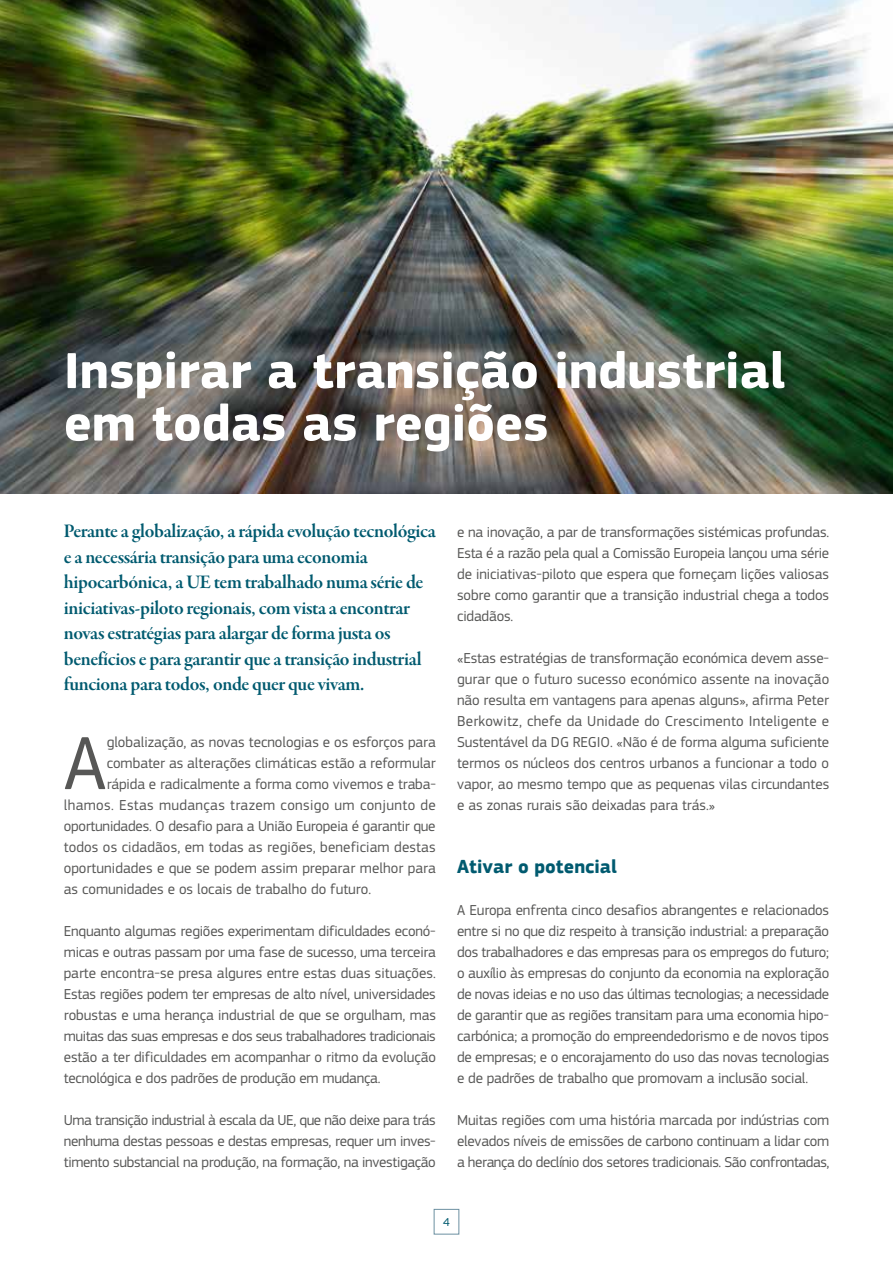
<style>
.page{position:relative;width:893px;height:1263px;background:#fff}
.page>*{position:absolute;margin:0;border:0;box-sizing:border-box;transform-origin:0 0}
.t1{font:78.3px "EC Square Sans Pro";color:#575756}
.t2{font:700 52.5px/52.5px "EC Square Sans Pro";color:#fff}
.t3{font:19.5px/25.5px "Garamond Premr Pro Smbd Subh";letter-spacing:-.02em;color:#005a6f}
.t4{font:700 19.5px "EC Square Sans Pro";color:#005a6f}
.t5{font:15px/21px "EC Square Sans Pro";letter-spacing:-.005em;color:#575756;text-align:justify}
.t6{font:15px "EC Square Sans Pro";letter-spacing:.025em;color:#575756}
.t7{font:12px "EC Square Sans Pro";color:#005a6f}
</style>
<div class="page">
<div style="left:434px;top:1209px;width:25px;height:25px;border:1px solid #6c90a1"></div>
<img style="left:0;top:0;width:893px;height:493px">
<h2 class="t2" style="left:64px;top:346px;width:723px">Inspirar a transição industrial em todas as regiões</h2>
<p class="t3" style="left:64px;top:519px;width:374px">Perante a globalização, a rápida evolução tecnológica e a necessária transição para uma economia hipocarbónica, a UE tem trabalhado numa série de iniciativas-piloto regionais, com vista a encontrar novas estratégias para alargar de forma justa os benefícios e para garantir que a transição industrial funciona para todos, onde quer que vivam.</p>
<h1 class="t1" style="left:64px;top:718px;width:44px">A</h1>
<p class="t5" style="left:107px;top:732px;width:331px">globalização, as novas tecnologias e os esforços para</p>
<p class="t5" style="left:107px;top:753px;width:331px">combater as alterações climáticas estão a reformular</p>
<p class="t5" style="left:107px;top:774px;width:331px">rápida e radicalmente a forma como vivemos e traba-</p>
<p class="t6" style="left:64px;top:796px;width:374px">lhamos. Estas mudanças trazem consigo um conjunto de</p>
<p class="t5" style="left:64px;top:816px;width:373px">oportunidades. O desafio para a União Europeia é garantir que</p>
<p class="t5" style="left:64px;top:837px;width:373px">todos os cidadãos, em todas as regiões, beneficiam destas</p>
<p class="t5" style="left:64px;top:858px;width:374px">oportunidades e que se podem assim preparar melhor para</p>
<p class="t5" style="left:64px;top:879px;width:309px">as comunidades e os locais de trabalho do futuro.</p>
<p class="t5" style="left:64px;top:921px;width:374px">Enquanto algumas regiões experimentam dificuldades econó&shy;micas e outras passam por uma fase de sucesso, uma terceira parte encontra-se presa algures entre estas duas situações.<br>Estas regiões podem ter empresas de alto nível, universidades robustas e uma herança industrial de que se orgulham, mas muitas das suas empresas e dos seus trabalhadores tradicionais estão a ter dificuldades em acompanhar o ritmo da evolução tecnológica e dos padrões de produção em mudança.</p>
<p class="t5" style="left:64px;top:1110px;width:374px">Uma transição industrial à escala da UE, que não deixe para trás nenhuma destas pessoas e destas empresas, requer um inves&shy;timento substancial na produção, na formação, na investigação</p>
<p class="t5" style="left:457px;top:522px;width:374px">e na inovação, a par de transformações sistémicas profundas.<br>Esta é a razão pela qual a Comissão Europeia lançou uma série de iniciativas-piloto que espera que forneçam lições valiosas sobre como garantir que a transição industrial chega a todos cidadãos.</p>
<p class="t5" style="left:457px;top:648px;width:374px">«Estas estratégias de transformação económica devem asse&shy;gurar que o futuro sucesso económico assente na inovação não resulta em vantagens para apenas alguns», afirma Peter Berkowitz, chefe da Unidade do Crescimento Inteligente e Sustentável da DG REGIO. «Não é de forma alguma suficiente termos os núcleos dos centros urbanos a funcionar a todo o vapor, ao mesmo tempo que as pequenas vilas circundantes e as zonas rurais são deixadas para trás.»</p>
<h3 class="t4" style="left:457px;top:855px;width:161px">Ativar o potencial</h3>
<p class="t5" style="left:457px;top:900px;width:374px">A Europa enfrenta cinco desafios abrangentes e relacionados entre si no que diz respeito à transição industrial: a preparação dos trabalhadores e das empresas para os empregos do futuro; o auxílio às empresas do conjunto da economia na exploração de novas ideias e no uso das últimas tecnologias; a necessidade de garantir que as regiões transitam para uma economia hipo&shy;carbónica; a promoção do empreendedorismo e de novos tipos de empresas; e o encorajamento do uso das novas tecnologias e de padrões de trabalho que promovam a inclusão social.</p>
<p class="t5" style="left:457px;top:1110px;width:374px">Muitas regiões com uma história marcada por indústrias com elevados níveis de emissões de carbono continuam a lidar com a herança do declínio dos setores tradicionais. São confrontadas,</p>
<p class="t7" style="left:443px;top:1215px;width:8px">4</p>
</div>
